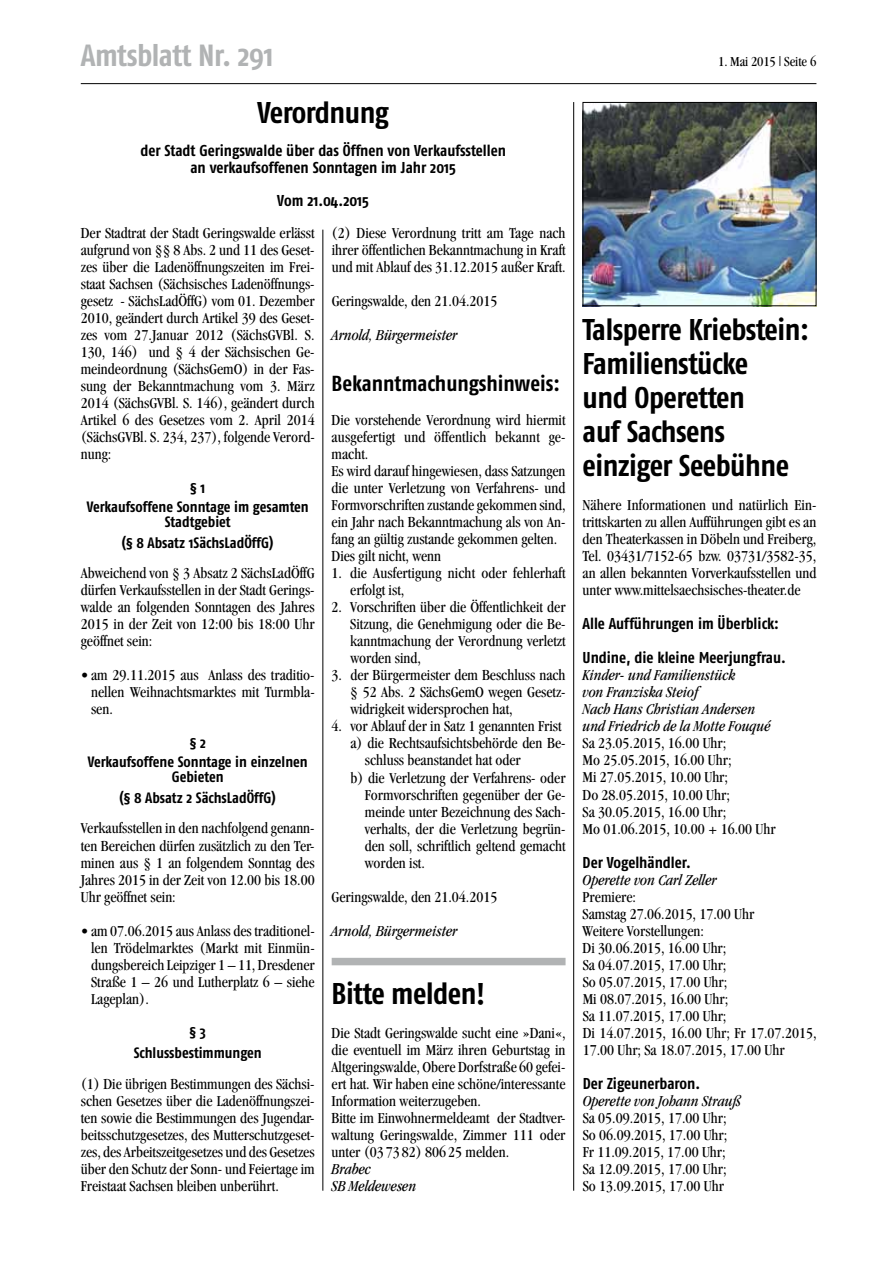
<style>
.page{position:relative;width:893px;height:1263px;background:#fff}
.page>*{position:absolute;margin:0;border:0;box-sizing:border-box;transform-origin:0 0}
.t1{font:700 30.6px "Fago Co";letter-spacing:-.015em;color:#b1b3b4}
.t2{font:700 30px/34px "Fago Co";letter-spacing:-.015em;color:#000}
.t3{font:700 21.75px "Fago Co";letter-spacing:-.005em;color:#000}
.t4{font:condensed 15.75px/17px "Garamond";color:#000;text-align:justify}
.t5{font:italic condensed 15.75px/17px "Garamond";color:#000}
.t6{font:700 15.75px/16.6px "Fago Co";color:#000;text-align:center}
.t7{font:700 15px/20.9px "Fago Co";color:#000;text-align:center}
.t8{font:condensed 14.25px "Garamond";color:#000}
</style>
<div class="page">
<hr style="left:81px;top:83px;width:735px;height:1px;background:#000">
<hr style="left:322px;top:230px;width:1px;height:961px;background:#000">
<hr style="left:573px;top:102px;width:1px;height:1089px;background:#000">
<img style="left:585px;top:104px;width:229px;height:200px">
<div style="left:583px;top:102px;width:233px;height:204px;border:1px solid #000"></div>
<div style="left:332px;top:958px;width:234px;height:7px;background:#b1b3b4"></div>
<h1 class="t1" style="left:81px;top:37px;width:194px">Amtsblatt Nr. 291</h1>
<p class="t8" style="left:718px;top:53px;width:100px">1. Mai 2015 | Seite 6</p>
<h2 class="t2" style="left:257px;top:95px;width:133px">Verordnung</h2>
<p class="t6" style="left:140px;top:142px;width:367px">der Stadt Geringswalde über das Öffnen von Verkaufsstellen an verkaufsoffenen Sonntagen im Jahr 2015</p>
<p class="t6" style="left:277px;top:192px;width:93px">Vom 21.04.2015</p>
<p class="t4" style="left:81px;top:224px;width:235px">Der Stadtrat der Stadt Geringswalde erlässt aufgrund von §§ 8 Abs. 2 und 11 des Geset&shy;zes über die Ladenöffnungszeiten im Frei&shy;staat Sachsen (Sächsisches Ladenöffnungs&shy;gesetz - SächsLadÖffG) vom 01. Dezember 2010, geändert durch Artikel 39 des Geset&shy;zes vom 27.Januar 2012 (SächsGVBl. S.<br>130, 146) und § 4 der Sächsischen Ge&shy;meindeordnung (SächsGemO) in der Fas&shy;sung der Bekanntmachung vom 3. März 2014 (SächsGVBl. S. 146), geändert durch Artikel 6 des Gesetzes vom 2. April 2014 (SächsGVBl. S. 234, 237), folgende Verord&shy;nung:</p>
<p class="t7" style="left:87px;top:477px;width:224px;line-height:19.2px">§ 1<br>Verkaufsoffene Sonntage im gesamten</p>
<p class="t7" style="left:122px;top:511px;width:153px">Stadtgebiet<br>(§ 8 Absatz 1SächsLadÖffG)</p>
<p class="t4" style="left:81px;top:565px;width:235px">Abweichend von § 3 Absatz 2 SächsLadÖffG dürfen Verkaufsstellen in der Stadt Gerings&shy;walde an folgenden Sonntagen des Jahres 2015 in der Zeit von 12:00 bis 18:00 Uhr geöffnet sein:</p>
<p class="t4" style="left:91px;top:667px;width:225px;text-indent:-10px">• am 29.11.2015 aus Anlass des traditio&shy;nellen Weihnachtsmarktes mit Turmbla&shy;sen.</p>
<p class="t7" style="left:88px;top:733px;width:222px;line-height:19.2px">§ 2<br>Verkaufsoffene Sonntage in einzelnen</p>
<p class="t7" style="left:120px;top:766px;width:158px">Gebieten<br>(§ 8 Absatz 2 SächsLadÖffG)</p>
<p class="t4" style="left:81px;top:820px;width:235px">Verkaufsstellen in den nachfolgend genann&shy;ten Bereichen dürfen zusätzlich zu den Ter&shy;minen aus § 1 an folgendem Sonntag des Jahres 2015 in der Zeit von 12.00 bis 18.00<br>Uhr geöffnet sein:</p>
<p class="t4" style="left:91px;top:922px;width:225px;text-indent:-10px">• am 07.06.2015 aus Anlass des traditionel&shy;len Trödelmarktes (Markt mit Einmün&shy;dungsbereich Leipziger 1 – 11, Dresdener Straße 1 – 26 und Lutherplatz 6 – siehe Lageplan).</p>
<p class="t7" style="left:134px;top:1021px;width:130px">§ 3<br>Schlussbestimmungen</p>
<p class="t4" style="left:81px;top:1075px;width:235px">(1) Die übrigen Bestimmungen des Sächsi&shy;schen Gesetzes über die Ladenöffnungszei&shy;ten sowie die Bestimmungen des Jugendar&shy;beitsschutzgesetzes, des Mutterschutzgeset&shy;zes, des Arbeitszeitgesetzes und des Gesetzes über den Schutz der Sonn- und Feiertage im Freistaat Sachsen bleiben unberührt.</p>
<p class="t4" style="left:332px;top:225px;width:236px">(2) Diese Verordnung tritt am Tage nach ihrer öffentlichen Bekanntmachung in Kraft und mit Ablauf des 31.12.2015 außer Kraft.</p>
<p class="t4" style="left:332px;top:293px;width:167px">Geringswalde, den 21.04.2015</p>
<p class="t5" style="left:332px;top:327px;width:127px">Arnold, Bürgermeister</p>
<h3 class="t3" style="left:332px;top:371px;width:230px">Bekanntmachungshinweis:</h3>
<p class="t4" style="left:332px;top:412px;width:236px;text-align:left">Die vorstehende Verordnung wird hiermit ausgefertigt und öffentlich bekannt ge&shy;macht.<br>Es wird darauf hingewiesen, dass Satzungen die unter Verletzung von Verfahrens- und Formvorschriften zustandegekommen sind, ein Jahr nach Bekanntmachung als von An&shy;fang an gültig zustande gekommen gelten.<br>Dies gilt nicht, wenn</p>
<p class="t4" style="left:350px;top:565px;width:217px;text-indent:-19px">1. die Ausfertigung nicht oder fehlerhaft erfolgt ist,</p>
<p class="t4" style="left:350px;top:599px;width:217px;text-indent:-19px">2. Vorschriften über die Öffentlichkeit der Sitzung, die Genehmigung oder die Be&shy;kanntmachung der Verordnung verletzt worden sind,</p>
<p class="t4" style="left:350px;top:667px;width:217px;text-indent:-19px">3. der Bürgermeister dem Beschluss nach § 52 Abs. 2 SächsGemO wegen Gesetz&shy;widrigkeit widersprochen hat,</p>
<p class="t4" style="left:332px;top:718px;width:231px">4. vor Ablauf der in Satz 1 genannten Frist</p>
<p class="t4" style="left:350px;top:735px;width:217px">a) die Rechtsaufsichtsbehörde den Be-</p>
<p class="t4" style="left:365px;top:752px;width:158px">schluss beanstandet hat oder</p>
<p class="t4" style="left:350px;top:769px;width:217px">b) die Verletzung der Verfahrens- oder</p>
<p class="t4" style="left:365px;top:786px;width:202px">Formvorschriften gegenüber der Ge-</p>
<p class="t4" style="left:365px;top:803px;width:202px">meinde unter Bezeichnung des Sach-</p>
<p class="t4" style="left:365px;top:820px;width:202px">verhalts, der die Verletzung begrün-</p>
<p class="t4" style="left:365px;top:837px;width:202px">den soll, schriftlich geltend gemacht</p>
<p class="t4" style="left:365px;top:854px;width:62px">worden ist.</p>
<p class="t4" style="left:332px;top:888px;width:167px">Geringswalde, den 21.04.2015</p>
<p class="t5" style="left:332px;top:922px;width:127px">Arnold, Bürgermeister</p>
<h2 class="t2" style="left:332px;top:976px;width:155px">Bitte melden!</h2>
<p class="t4" style="left:332px;top:1024px;width:235px;text-align:left">Die Stadt Geringswalde sucht eine »Dani«, die eventuell im März ihren Geburtstag in Altgeringswalde, Obere Dorfstraße 60 gefei&shy;ert hat. Wir haben eine schöne/interessante Information weiterzugeben.<br>Bitte im Einwohnermeldeamt der Stadtver&shy;waltung Geringswalde, Zimmer 111 oder unter (03 73 82) 806 25 melden.</p>
<p class="t5" style="left:332px;top:1160px;width:86px">Brabec<br>SB Meldewesen</p>
<h2 class="t2" style="left:583px;top:312px;width:228px">Talsperre Kriebstein:<br>Familienstücke<br>und Operetten<br>auf Sachsens einziger Seebühne</h2>
<p class="t4" style="left:582px;top:497px;width:235px">Nähere Informationen und natürlich Ein&shy;trittskarten zu allen Aufführungen gibt es an den Theaterkassen in Döbeln und Freiberg, Tel. 03431/7152-65 bzw. 03731/3582-35, an allen bekannten Vorverkaufsstellen und unter www.mittelsaechsisches-theater.de</p>
<p class="t6" style="left:582px;top:607px;width:205px;line-height:34px;text-align:left">Alle Aufführungen im Überblick:<br>Undine, die kleine Meerjungfrau.</p>
<p class="t5" style="left:582px;top:667px;width:190px">Kinder- und Familienstück<br>von Franziska Steiof<br>Nach Hans Christian Andersen und Friedrich de la Motte Fouqué</p>
<p class="t4" style="left:582px;top:735px;width:195px;text-align:left">Sa 23.05.2015, 16.00 Uhr;<br>Mo 25.05.2015, 16.00 Uhr;<br>Mi 27.05.2015, 10.00 Uhr;<br>Do 28.05.2015, 10.00 Uhr;<br>Sa 30.05.2015, 16.00 Uhr;<br>Mo 01.06.2015, 10.00 + 16.00 Uhr</p>
<p class="t6" style="left:583px;top:853px;width:110px">Der Vogelhändler.</p>
<p class="t5" style="left:583px;top:871px;width:136px">Operette von Carl Zeller</p>
<p class="t4" style="left:583px;top:888px;width:235px;text-align:left">Premiere:<br>Samstag 27.06.2015, 17.00 Uhr<br>Weitere Vorstellungen:<br>Di 30.06.2015, 16.00 Uhr;<br>Sa 04.07.2015, 17.00 Uhr;<br>So 05.07.2015, 17.00 Uhr;<br>Mi 08.07.2015, 16.00 Uhr;<br>Sa 11.07.2015, 17.00 Uhr;<br>Di 14.07.2015, 16.00 Uhr; Fr 17.07.2015,<br>17.00 Uhr; Sa 18.07.2015, 17.00 Uhr</p>
<p class="t6" style="left:583px;top:1075px;width:119px">Der Zigeunerbaron.</p>
<p class="t5" style="left:583px;top:1092px;width:159px">Operette von Johann Strauß</p>
<p class="t4" style="left:583px;top:1109px;width:146px">Sa 05.09.2015, 17.00 Uhr; So 06.09.2015, 17.00 Uhr; Fr 11.09.2015, 17.00 Uhr; Sa 12.09.2015, 17.00 Uhr; So 13.09.2015, 17.00 Uhr</p>
</div>
